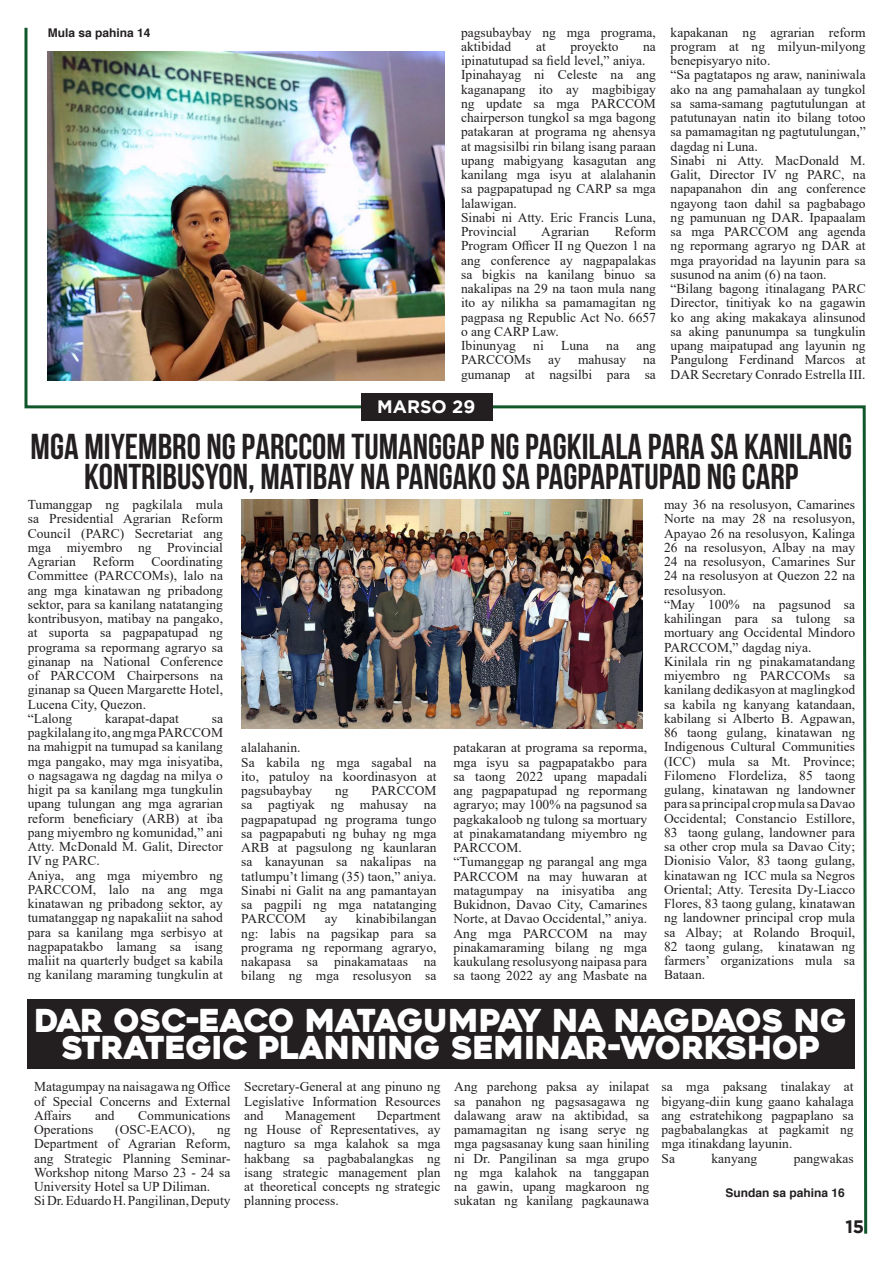
<style>
.page{position:relative;width:893px;height:1263px;background:#fff}
.page>*{position:absolute;margin:0;border:0;box-sizing:border-box;transform-origin:0 0}
.t1{font:700 36px/30px "Bebas Neue";color:#231f20;text-align:center}
.t2{font:31.5px/27px "Heavitas";color:#fff;text-align:center}
.t3{font:700 18px "Gotham";color:#fff}
.t4{font:700 18px "Gotham";color:#231f20}
.t5{font:13.5px/14.2px "Times New Roman";color:#231f20;text-align:justify}
.t6{font:700 12px "Helvetica";color:#231f20}
</style>
<div class="page">
<img style="left:24px;top:27px;width:844px;height:1207px">
<div style="left:361px;top:393px;width:131px;height:27px;background:#231f20"></div>
<p class="t6" style="left:48px;top:23px;width:104px">Mula sa pahina 14</p>
<p class="t5" style="left:461px;top:25px;width:196px">pagsubaybay ng mga programa, aktibidad</p>
<p class="t5" style="left:536px;top:39px;width:11px">at</p>
<p class="t5" style="left:570px;top:39px;width:49px">proyekto</p>
<p class="t5" style="left:461px;top:39px;width:196px;text-indent:182px">na ipinatutupad sa field level,” aniya.</p>
<p class="t5" style="left:461px;top:67px;width:196px">Ipinahayag ni Celeste na ang kaganapang ito ay magbibigay ng update sa mga PARCCOM chairperson tungkol sa mga bagong patakaran at programa ng ahensya at magsisilbi rin bilang isang paraan upang mabigyang kasagutan ang kanilang mga isyu at alalahanin sa pagpapatupad ng CARP sa mga lalawigan.</p>
<p class="t5" style="left:461px;top:210px;width:196px">Sinabi ni Atty. Eric Francis Luna,<br>Provincial</p>
<p class="t5" style="left:541px;top:224px;width:49px">Agrarian</p>
<p class="t5" style="left:461px;top:224px;width:196px;text-indent:154px">Reform Program Officer II ng Quezon 1 na ang conference ay nagpapalakas sa bigkis na kanilang binuo sa nakalipas na 29 na taon mula nang ito ay nilikha sa pamamagitan ng pagpasa ng Republic Act No. 6657 o ang CARP Law.</p>
<p class="t5" style="left:461px;top:338px;width:56px">Ibinunyag</p>
<p class="t5" style="left:533px;top:338px;width:12px">ni</p>
<p class="t5" style="left:561px;top:338px;width:29px">Luna</p>
<p class="t5" style="left:606px;top:338px;width:14px">na</p>
<p class="t5" style="left:636px;top:338px;width:21px">ang</p>
<p class="t5" style="left:461px;top:352px;width:72px">PARCCOMs</p>
<p class="t5" style="left:548px;top:352px;width:14px">ay</p>
<p class="t5" style="left:578px;top:352px;width:49px">mahusay</p>
<p class="t5" style="left:461px;top:352px;width:196px;text-align:right">na<br>gumanap at nagsilbi para sa</p>
<p class="t3" style="left:377px;top:396px;width:100px">MARSO 29</p>
<p class="t5" style="left:671px;top:25px;width:197px">kapakanan ng agrarian reform program at ng milyun-milyong benepisyaryo nito.</p>
<p class="t5" style="left:671px;top:67px;width:197px">“Sa pagtatapos ng araw, naniniwala ako na ang pamahalaan ay tungkol sa sama-samang pagtutulungan at patutunayan natin ito bilang totoo sa pamamagitan ng pagtutulungan,” dagdag ni Luna.</p>
<p class="t5" style="left:671px;top:153px;width:197px">Sinabi ni Atty. MacDonald M.<br>Galit, Director IV ng PARC, na napapanahon din ang conference ngayong taon dahil sa pagbabago ng pamunuan ng DAR. Ipapaalam sa mga PARCCOM ang agenda ng repormang agraryo ng DAR at mga prayoridad na layunin para sa susunod na anim (6) na taon.</p>
<p class="t5" style="left:671px;top:281px;width:197px">“Bilang bagong itinalagang PARC Director, tinitiyak ko na gagawin ko ang aking makakaya alinsunod sa aking panunumpa sa tungkulin upang maipatupad ang layunin ng Pangulong Ferdinand Marcos at DAR Secretary Conrado Estrella III.</p>
<p class="t1" style="left:31px;top:431px;width:823px">MGA MIYEMBRO NG PARCCOM TUMANGGAP NG PAGKILALA PARA SA KANILANG<br>KONTRIBUSYON, MATIBAY NA PANGAKO SA PAGPAPATUPAD NG CARP</p>
<p class="t5" style="left:28px;top:497px;width:197px">Tumanggap ng pagkilala mula sa Presidential Agrarian Reform Council (PARC) Secretariat ang mga miyembro ng Provincial Agrarian</p>
<p class="t5" style="left:28px;top:554px;width:197px;text-indent:124px">Coordinating Committee (PARCCOMs), lalo na ang mga kinatawan ng pribadong sektor, para sa kanilang natatanging kontribusyon, matibay na pangako, at suporta sa pagpapatupad ng programa sa repormang agraryo sa ginanap na National Conference of PARCCOM Chairpersons na ginanap sa Queen Margarette Hotel, Lucena City, Quezon.</p>
<p class="t5" style="left:28px;top:711px;width:46px">“Lalong</p>
<p class="t5" style="left:105px;top:711px;width:75px">karapat-dapat</p>
<p class="t5" style="left:93px;top:554px;width:43px">Reform</p>
<p class="t5" style="left:28px;top:711px;width:197px;text-indent:184px">sa pagkilalang ito, ang mga PARCCOM na mahigpit na tumupad sa kanilang mga pangako, may mga inisyatiba, o nagsagawa ng dagdag na milya o higit pa sa kanilang mga tungkulin upang tulungan ang mga agrarian reform beneficiary (ARB) at iba pang miyembro ng komunidad,” ani Atty. McDonald M. Galit, Director IV ng PARC.</p>
<p class="t5" style="left:28px;top:867px;width:197px">Aniya, ang mga miyembro ng PARCCOM, lalo na ang mga kinatawan ng pribadong sektor, ay tumatanggap ng napakaliit na sahod para sa kanilang mga serbisyo at nagpapatakbo lamang sa isang maliit na quarterly budget sa kabila ng kanilang maraming tungkulin at</p>
<p class="t5" style="left:241px;top:740px;width:61px">alalahanin.</p>
<p class="t5" style="left:241px;top:755px;width:197px">Sa kabila ng mga sagabal na ito, patuloy na koordinasyon at pagsubaybay</p>
<p class="t5" style="left:241px;top:783px;width:197px;text-indent:130px">PARCCOM sa pagtiyak ng mahusay na pagpapatupad ng programa tungo sa pagpapabuti ng buhay ng mga ARB at pagsulong ng kaunlaran sa kanayunan sa nakalipas na tatlumpu’t limang (35) taon,” aniya.</p>
<p class="t5" style="left:241px;top:883px;width:197px">Sinabi ni Galit na ang pamantayan sa pagpili ng mga natatanging PARCCOM</p>
<p class="t5" style="left:335px;top:783px;width:15px">ng</p>
<p class="t5" style="left:241px;top:911px;width:197px;text-indent:114px">kinabibilangan ng: labis na pagsikap para sa programa ng repormang agraryo, nakapasa sa pinakamataas na bilang ng mga resolusyon sa</p>
<p class="t5" style="left:325px;top:911px;width:14px">ay</p>
<p class="t5" style="left:453px;top:740px;width:195px">patakaran at programa sa reporma, mga isyu sa pagpapatakbo para sa taong 2022 upang mapadali ang pagpapatupad ng repormang agraryo; may 100% na pagsunod sa pagkakaloob ng tulong sa mortuary at pinakamatandang miyembro ng PARCCOM.</p>
<p class="t5" style="left:453px;top:854px;width:195px">“Tumanggap ng parangal ang mga PARCCOM na may huwaran at matagumpay na inisyatiba ang Bukidnon, Davao City, Camarines Norte, at Davao Occidental,” aniya.</p>
<p class="t5" style="left:453px;top:926px;width:195px">Ang mga PARCCOM na may pinakamaraming bilang ng mga kaukulang resolusyong naipasa para sa taong 2022 ay ang Masbate na</p>
<p class="t5" style="left:664px;top:497px;width:193px">may 36 na resolusyon, Camarines Norte na may 28 na resolusyon, Apayao 26 na resolusyon, Kalinga 26 na resolusyon, Albay na may 24 na resolusyon, Camarines Sur 24 na resolusyon at Quezon 22 na resolusyon.</p>
<p class="t5" style="left:664px;top:597px;width:193px">“May 100% na pagsunod sa kahilingan para sa tulong sa mortuary ang Occidental Mindoro PARCCOM,” dagdag niya.</p>
<p class="t5" style="left:664px;top:654px;width:193px">Kinilala rin ng pinakamatandang miyembro ng PARCCOMs sa kanilang dedikasyon at maglingkod sa kabila ng kanyang katandaan, kabilang si Alberto B. Agpawan, 86 taong gulang, kinatawan ng Indigenous Cultural Communities (ICC) mula sa Mt. Province; Filomeno Flordeliza, 85 taong gulang, kinatawan ng landowner para sa principal crop mula sa Davao Occidental; Constancio Estillore, 83 taong gulang, landowner para sa other crop mula sa Davao City; Dionisio Valor, 83 taong gulang, kinatawan ng ICC mula sa Negros Oriental; Atty. Teresita Dy-Liacco Flores, 83 taong gulang, kinatawan ng landowner principal crop mula sa Albay; at Rolando Broquil, 82 taong gulang, kinatawan ng farmers’ organizations mula sa Bataan.</p>
<p class="t2" style="left:35px;top:1007px;width:814px">DAR OSC-EACO MATAGUMPAY NA NAGDAOS NG<br>STRATEGIC PLANNING SEMINAR-WORKSHOP</p>
<p class="t5" style="left:34px;top:1079px;width:198px">Matagumpay na naisagawa ng Office of Special Concerns and External Affairs</p>
<p class="t5" style="left:95px;top:1108px;width:21px">and</p>
<p class="t5" style="left:138px;top:1108px;width:94px">Communications</p>
<p class="t5" style="left:34px;top:1122px;width:61px">Operations</p>
<p class="t5" style="left:115px;top:1122px;width:81px">(OSC-EACO),</p>
<p class="t5" style="left:34px;top:1122px;width:198px;text-indent:183px">ng Department of Agrarian Reform, ang Strategic Planning Seminar-Workshop nitong Marso 23 - 24 sa University Hotel sa UP Diliman.</p>
<p class="t5" style="left:34px;top:1193px;width:198px">Si Dr. Eduardo H. Pangilinan, Deputy</p>
<p class="t5" style="left:244px;top:1079px;width:198px">Secretary-General at ang pinuno ng Legislative Information Resources and</p>
<p class="t5" style="left:244px;top:1108px;width:198px;text-indent:133px">Department ng House of Representatives, ay nagturo sa mga kalahok sa mga hakbang sa pagbabalangkas ng isang strategic management plan at theoretical concepts ng strategic planning process.</p>
<p class="t5" style="left:285px;top:1108px;width:72px">Management</p>
<p class="t5" style="left:454px;top:1079px;width:196px">Ang parehong paksa ay inilapat sa panahon ng pagsasagawa ng dalawang araw na aktibidad, sa pamamagitan ng isang serye ng mga pagsasanay kung saan hiniling ni Dr. Pangilinan sa mga grupo ng mga kalahok na tanggapan na gawin, upang magkaroon ng sukatan ng kanilang pagkaunawa</p>
<p class="t5" style="left:661px;top:1079px;width:194px">sa mga paksang tinalakay at bigyang-diin kung gaano kahalaga ang estratehikong pagpaplano sa pagbabalangkas at pagkamit ng mga itinakdang layunin.</p>
<p class="t5" style="left:661px;top:1150px;width:15px">Sa</p>
<p class="t5" style="left:711px;top:1150px;width:47px">kanyang</p>
<p class="t5" style="left:794px;top:1150px;width:61px">pangwakas</p>
<p class="t6" style="left:726px;top:1183px;width:121px">Sundan sa pahina 16</p>
<h3 class="t4" style="left:845px;top:1216px;width:20px">15</h3>
</div>
